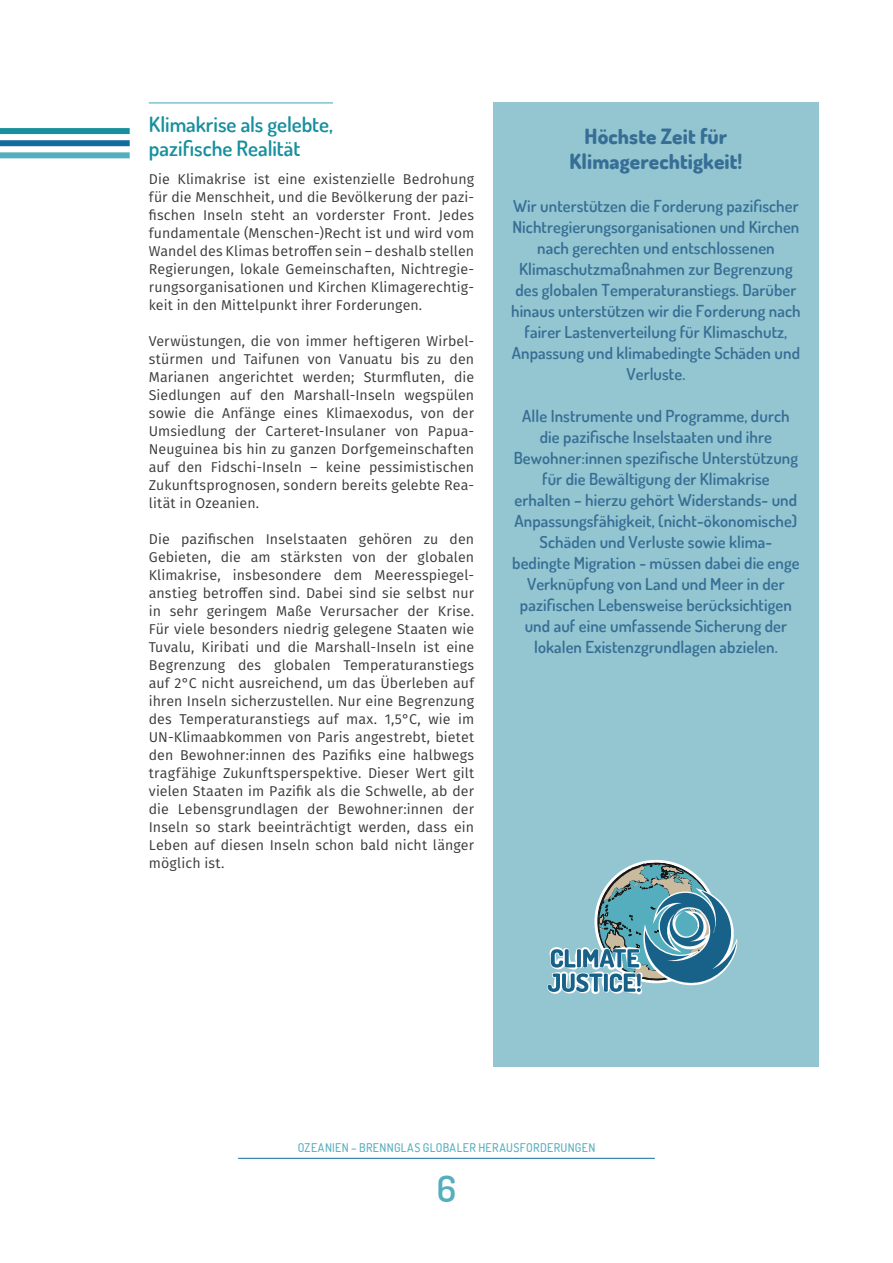
<style>
.page{position:relative;width:893px;height:1263px;background:#fff}
.page>*{position:absolute;margin:0;border:0;box-sizing:border-box;transform-origin:0 0}
.t1{font:600 36px "Dosis";color:#55aebe}
.t2{font:600 21px/24px "Dosis";letter-spacing:-.005em;color:#188f9e}
.t3{font:800 21px/25.5px "Dosis";letter-spacing:.005em;color:#376e95;text-align:center}
.t4{font:600 16.5px/21px "Dosis";letter-spacing:.005em;color:#376e95;text-align:center}
.t5{font:14.25px/18px "Fira GO";letter-spacing:.01em;color:#3a3a39;text-align:justify}
.t6{font:500 12px "Dosis";letter-spacing:.03em;color:#55aebe}
</style>
<div class="page">
<div style="left:0;top:128px;width:130px;height:6px;background:#188f9e"></div>
<div style="left:0;top:140px;width:130px;height:6px;background:#106ba0"></div>
<div style="left:0;top:152px;width:130px;height:6px;background:#55aebe"></div>
<hr style="left:238px;top:1158px;width:417px;height:1px;background:#106ba0">
<hr style="left:149px;top:102px;width:184px;height:1px;background:#55aebe">
<div style="left:493px;top:102px;width:326px;height:964px;background:#94c6d1"></div>
<svg style="left:547px;top:863px;width:191px;height:131px"></svg>
<h2 class="t2" style="left:149px;top:112px;width:186px">Klimakrise als gelebte, pazifische Realität</h2>
<p class="t5" style="left:149px;top:170px;width:327px">Die Klimakrise ist eine existenzielle Bedrohung für die Menschheit, und die Bevölkerung der pazi&shy;fischen Inseln steht an vorderster Front. Jedes fundamentale (Menschen-)Recht ist und wird vom Wandel des Klimas betroffen sein – deshalb stellen Regierungen, lokale Gemeinschaften, Nichtregie&shy;rungsorganisationen und Kirchen Klimagerechtig&shy;keit in den Mittelpunkt ihrer Forderungen.</p>
<p class="t5" style="left:149px;top:332px;width:327px">Verwüstungen, die von immer heftigeren Wirbel&shy;stürmen und Taifunen von Vanuatu bis zu den Marianen angerichtet werden; Sturmfluten, die Siedlungen auf den Marshall-Inseln wegspülen sowie die Anfänge eines Klimaexodus, von der Umsiedlung der Carteret-Insulaner von Papua-Neuguinea bis hin zu ganzen Dorfgemeinschaften auf den Fidschi-Inseln – keine pessimistischen Zukunftsprognosen, sondern bereits gelebte Rea&shy;lität in Ozeanien.</p>
<p class="t5" style="left:149px;top:530px;width:327px">Die pazifischen Inselstaaten gehören zu den Gebieten, die am stärksten von der globalen Klima krise, insbesondere dem Meeresspiegel&shy;anstieg betroffen sind. Dabei sind sie selbst nur in sehr geringem Maße Verursacher der Krise.<br>Für viele besonders niedrig gelegene Staaten wie Tuvalu, Kiribati und die Marshall-Inseln ist eine Begrenzung des globalen Temperaturanstiegs auf 2°C nicht ausreichend, um das Überleben auf ihren Inseln sicherzustellen. Nur eine Begrenzung des Temperaturanstiegs auf max. 1,5°C, wie im UN-Klimaabkommen von Paris angestrebt, bietet den Bewohner:innen des Pazifiks eine halbwegs tragfähige Zukunftsperspektive. Dieser Wert gilt vielen Staaten im Pazifik als die Schwelle, ab der die Lebensgrundlagen der Bewohner:innen der Inseln so stark beeinträchtigt werden, dass ein Leben auf diesen Inseln schon bald nicht länger möglich ist.</p>
<h2 class="t3" style="left:569px;top:123px;width:174px">Höchste Zeit für<br>Klimagerechtigkeit!</h2>
<p class="t4" style="left:511px;top:195px;width:291px">Wir unterstü tzen die Forderung pazifischer Nichtregierungsorganisationen und Kirchen nach gerechten und entschlossenen Klimaschutzmaßnahmen zur Begrenzung des globalen Temperaturanstiegs. Darüber hinaus unterstützen wir die Forderung nach fairer Lastenverteilung fü r Klimaschutz, Anpassung und klimabedingte Schäden und Verluste.</p>
<p class="t4" style="left:512px;top:405px;width:289px">Alle Instrumente und Programme, durch die pazifische Inselstaaten und ihre Bewohner:innen spezifische Unterstützung für die Bewältigung der Klimakrise erhalten – hierzu gehört Widerstands- und Anpassungsfähigkeit, (nicht-ökonomische)<br>Schäden und Verluste sowie klima&shy;bedingte Migration - müssen dabei die enge Verknüpfung von Land und Meer in der pazifischen Lebensweise berücksichtigen und auf eine umfassende Sicherung der lokalen Existenzgrundlagen abzielen.</p>
<p class="t6" style="left:298px;top:1139px;width:299px">OZEANIEN – BRENNGLAS GLOBALER HERAUSFORDERUNGEN</p>
<h1 class="t1" style="left:437px;top:1165px;width:21px">6</h1>
</div>
